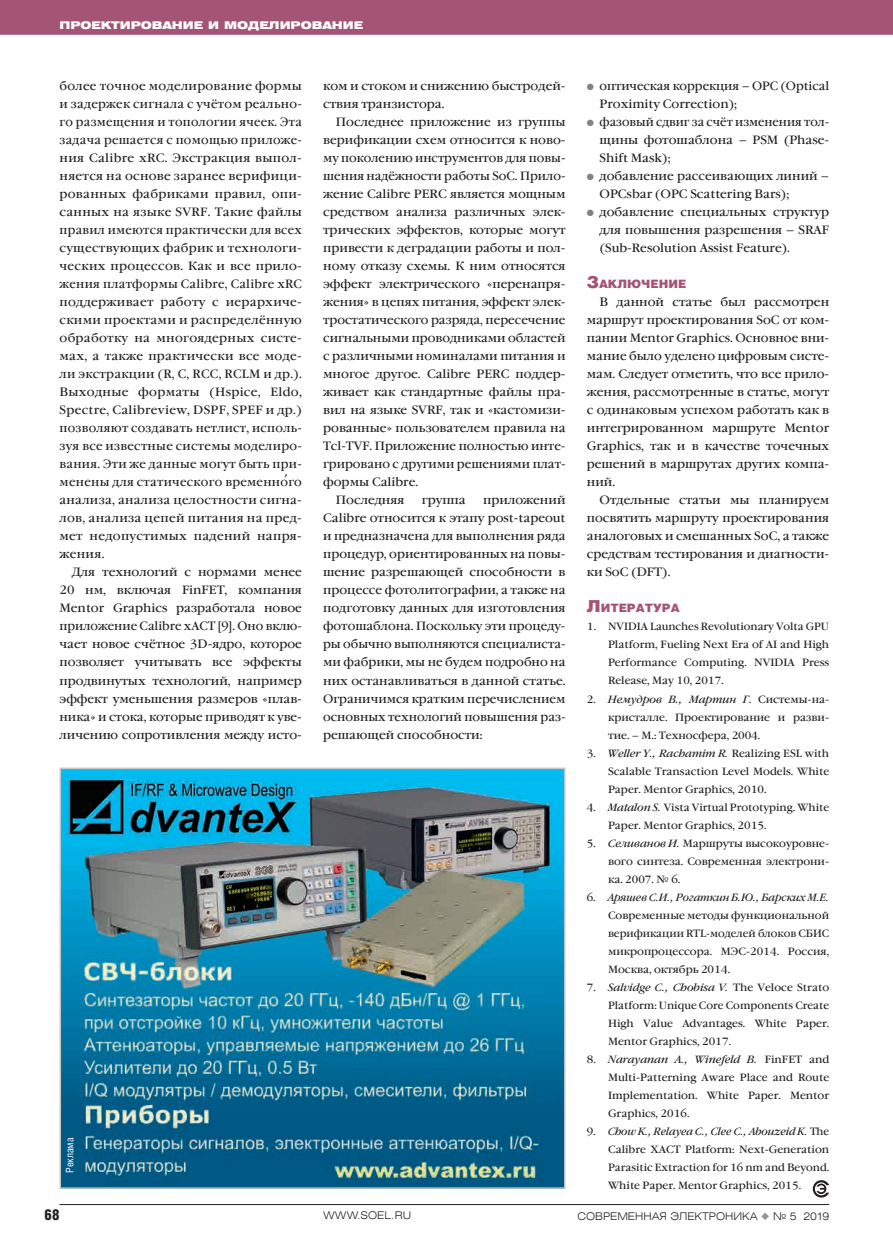
<style>
.page{position:relative;width:893px;height:1251px;background:#fff}
.page>*{position:absolute;margin:0;border:0;box-sizing:border-box;transform-origin:0 0}
.t1{font:15px "Helios Cond Black C";color:#231f20}
.t2{font:12px/18px "Garamond Book C";color:#231f20;text-align:justify}
.t3{font:12px/18px "Garamond Book C";color:#231f20;text-align:justify;scale:.95 1}
.t4{font:12px/18px "Garamond Book C";color:#231f20;scale:.96 1}
.t5{font:11.55px "Helios Black C";color:#a45475}
.t6{font:10.5px/18px "Garamond Book C";color:#231f20;text-align:justify}
.t7{font:10.5px "Helios Ext Light C";color:#231f20}
.t8{font:10.5px "Helios Ext Black C";color:#fff}
.t9{font:10.5px "Helios Cond C";color:#fff}
.s1{color:#808285}
.s2{font-size:16.5px}
.s3{font-style:italic}
.s4{color:#939598}
</style>
<div class="page">
<div style="left:0;top:0;width:893px;height:35px;background:#a45475"></div>
<hr style="left:60px;top:1203px;width:769px;height:1px;background:#231f20">
<svg style="left:813px;top:1180px;width:16px;height:17px"></svg>
<img style="left:63px;top:770px;width:500px;height:415px">
<div style="left:60px;top:767px;width:506px;height:421px;border:2px solid #c7c8ca"></div>
<p class="t8" style="left:60px;top:19px;width:305px">Проектирование и моделирование</p>
<p class="t2" style="left:60px;top:77px;width:244px">более точное моделирование формы и задержек сигнала с учётом реально&shy;го размещения и топологии ячеек. Эта задача решается с помощью приложе&shy;ния Calibre xRC. Экстракция выпол&shy;няется на основе заранее верифици&shy;рованных фабриками правил, опи&shy;санных на языке SVRF. Такие файлы правил имеются практически для всех существующих фабрик и технологи&shy;ческих процессов. Как и все прило&shy;жения платформы Calibre, Calibre xRC поддерживает работу с иерархиче&shy;скими проектами и распределённую обработку на многоядерных систе&shy;мах, а также практически все моде&shy;ли экстракции (R, C, RCC, RCLM и др.).<br>Выходные форматы (Hspice, Eldo, Spectre, Calibreview, DSPF, SPEF и др.) позволяют создавать нетлист, исполь&shy;зуя все известные системы моделиро&shy;вания. Эти же данные могут быть при&shy;менены для статического временного анализа, анализа целостности сигна&shy;лов, анализа цепей питания на пред&shy;мет недопустимых падений напря&shy;жения.</p>
<p class="t2" style="left:60px;top:563px;width:244px;text-indent:13px">Для технологий с нормами менее 20 нм, включая FinFET, компания Mentor Graphics разработала новое приложение Calibre xACT [9]. Оно вклю&shy;чает новое счётное 3D-ядро, которое позволяет учитывать все эффекты продвинутых технологий, например эффект уменьшения размеров «плав&shy;ника» и стока, которые приводят к уве&shy;личению сопротивления между исто-</p>
<p class="t2" style="left:323px;top:77px;width:244px">ком и стоком и снижению быстродей&shy;ствия транзистора.</p>
<p class="t2" style="left:336px;top:113px;width:231px">Последнее приложение из группы</p>
<p class="t2" style="left:323px;top:131px;width:244px">верификации схем относится к ново-</p>
<p class="t2" style="left:323px;top:149px;width:244px">му поколению инструментов для повы-</p>
<p class="t2" style="left:323px;top:167px;width:244px">шения надёжности работы SoC. Прило-</p>
<p class="t2" style="left:323px;top:185px;width:244px">жение Calibre PERC является мощным</p>
<p class="t2" style="left:323px;top:203px;width:244px">средством анализа различных элек-</p>
<p class="t2" style="left:323px;top:221px;width:244px">трических эффектов, которые могут</p>
<p class="t2" style="left:323px;top:239px;width:244px">привести к деградации работы и пол-</p>
<p class="t2" style="left:323px;top:257px;width:244px">ному отказу схемы. К ним относятся</p>
<p class="t2" style="left:323px;top:275px;width:244px">эффект электрического «перенапря-</p>
<p class="t2" style="left:323px;top:293px;width:244px">жения» в цепях питания, эффект элек-</p>
<p class="t2" style="left:323px;top:311px;width:244px">тростатического разряда, пересечение</p>
<p class="t2" style="left:323px;top:329px;width:244px">сигнальными проводниками областей</p>
<p class="t2" style="left:323px;top:347px;width:244px">с различными номиналами питания и</p>
<p class="t2" style="left:323px;top:365px;width:244px">многое другое. Calibre PERC поддер-</p>
<p class="t2" style="left:323px;top:383px;width:244px">живает как стандартные файлы пра-</p>
<p class="t2" style="left:323px;top:401px;width:244px">вил на языке SVRF, так и «кастомизи-</p>
<p class="t2" style="left:323px;top:419px;width:244px">рованные» пользователем правила на</p>
<p class="t2" style="left:323px;top:437px;width:244px">Tcl-TVF. Приложение полностью инте-</p>
<p class="t2" style="left:323px;top:455px;width:244px">грировано с другими решениями плат-</p>
<p class="t2" style="left:323px;top:473px;width:97px">формы Calibre.</p>
<p class="t2" style="left:336px;top:491px;width:70px">Последняя</p>
<p class="t2" style="left:422px;top:491px;width:45px">группа</p>
<p class="t2" style="left:323px;top:491px;width:244px;text-indent:160px">приложений Calibre относится к этапу post-tapeout и предназначена для выполнения ряда процедур, ориентированных на повы&shy;шение разрешающей способности в процессе фотолитографии, а также на подготовку данных для изготовления фотошаблона. Поскольку эти процеду&shy;ры обычно выполняются специалиста&shy;ми фабрики, мы не будем подробно на них останавливаться в данной статье.<br>Ограничимся кратким перечислением основных технологий повышения раз&shy;решающей способности:</p>
<p class="t9" style="left:63px;top:1172px;width:37px;rotate:-90deg">Реклама</p>
<p class="t4" style="left:600px;top:77px;width:241px;text-indent:-13px"><span class="s1">●</span> оптическая коррекция – OPC (Optical<br>Proximity Correction);</p>
<p class="t3" style="left:600px;top:113px;width:243px;text-indent:-13px"><span class="s1">●</span> фазовый сдвиг за счёт изменения тол&shy;щины фотошаблона – PSM (Phase-Shift Mask);</p>
<p class="t2" style="left:600px;top:167px;width:231px;text-indent:-13px"><span class="s1">●</span> добавление рассеивающих линий –<br>OPCsbar (OPC Scattering Bars);</p>
<p class="t2" style="left:600px;top:203px;width:231px;text-indent:-13px"><span class="s1">●</span> добавление специальных структур для повышения разрешения – SRAF (Sub-Resolution Assist Feature).</p>
<p class="t5" style="left:587px;top:277px;width:101px"><span class="s2">З</span>аключение</p>
<p class="t2" style="left:587px;top:293px;width:244px;text-indent:13px">В данной статье был рассмотрен маршрут проектирования SoC от ком&shy;пании Mentor Graphics. Основное вни&shy;мание было уделено цифровым систе&shy;мам. Следует отметить, что все прило&shy;жения, рассмотренные в статье, могут с одинаковым успехом работать как в интегрированном маршруте Mentor Graphics, так и в качестве точечных решений в маршрутах других компа&shy;ний.</p>
<p class="t2" style="left:587px;top:491px;width:244px;text-indent:13px">Отдельные статьи мы планируем посвятить маршруту проектирования аналоговых и смешанных SoC, а также средствам тестирования и диагности&shy;ки SoC (DFT).</p>
<p class="t5" style="left:587px;top:601px;width:94px"><span class="s2">Л</span>итература</p>
<p class="t6" style="left:608px;top:618px;width:223px;text-indent:-21px">1. NVIDIA Launches Revolutionary Volta GPU Platform, Fueling Next Era of AI and High Performance Computing. NVIDIA Press Release, May 10, 2017.</p>
<p class="t6" style="left:608px;top:690px;width:223px;text-indent:-21px">2. <span class="s3">Немудров В., Мартин Г</span>. Системы-на&shy;криcталле. Проектирование и разви&shy;тие. – М.: Техносфера, 2004.</p>
<p class="t6" style="left:608px;top:744px;width:223px;text-indent:-21px">3. <span class="s3">Weller Y., Rachamim R.</span> Realizing ESL with Scalable Transaction Level Models. White Paper. Mentor Graphics, 2010.</p>
<p class="t6" style="left:608px;top:798px;width:223px;text-indent:-21px">4. <span class="s3">Matalon S.</span> Vista Virtual Prototyping. White<br>Paper. Mentor Graphics, 2015.</p>
<p class="t6" style="left:608px;top:834px;width:223px;text-indent:-21px">5. <span class="s3">Селиванов И.</span> Маршруты высокоуровне&shy;вого синтеза. Современная электрони&shy;ка. 2007. № 6.</p>
<p class="t6" style="left:608px;top:888px;width:223px;text-indent:-21px">6. <span class="s3">Аряшев С.И., Рогаткин Б.Ю., Барских М.Е.<br></span>Современные методы функциональной верификации RTL-моделей блоков СБИС микропроцессора. МЭС-2014. Россия, Москва, октябрь 2014.</p>
<p class="t6" style="left:608px;top:978px;width:223px;text-indent:-21px">7. <span class="s3">Salvidge C., Chobisa V.</span> The Veloce Strato Platform: Unique Core Components Create High Value Advantages. White Paper.<br>Mentor Graphics, 2017.</p>
<p class="t6" style="left:608px;top:1050px;width:223px;text-indent:-21px">8. <span class="s3">Narayanan A., Winefeld B.</span> FinFET and Multi-Patterning Aware Place and Route Implementation. White Paper. Mentor Graphics, 2016.</p>
<p class="t6" style="left:608px;top:1122px;width:223px;text-indent:-21px">9. <span class="s3">Chow K., Relayea C., Clee C., Abouzeid K.</span> The Calibre XACT Platform: Next-Generation Parasitic Extraction for 16 nm and Beyond.<br>White Paper. Mentor Graphics, 2015.</p>
<p class="t1" style="left:44px;top:1205px;width:17px">68</p>
<p class="t7" style="left:323px;top:1208px;width:89px">WWW.SOEL.RU</p>
<p class="t7" style="left:578px;top:1208px;width:253px">СОВРЕМЕННАЯ ЭЛЕКТРОНИКА <span class="s4">◆</span> № 5 2019</p>
</div>
